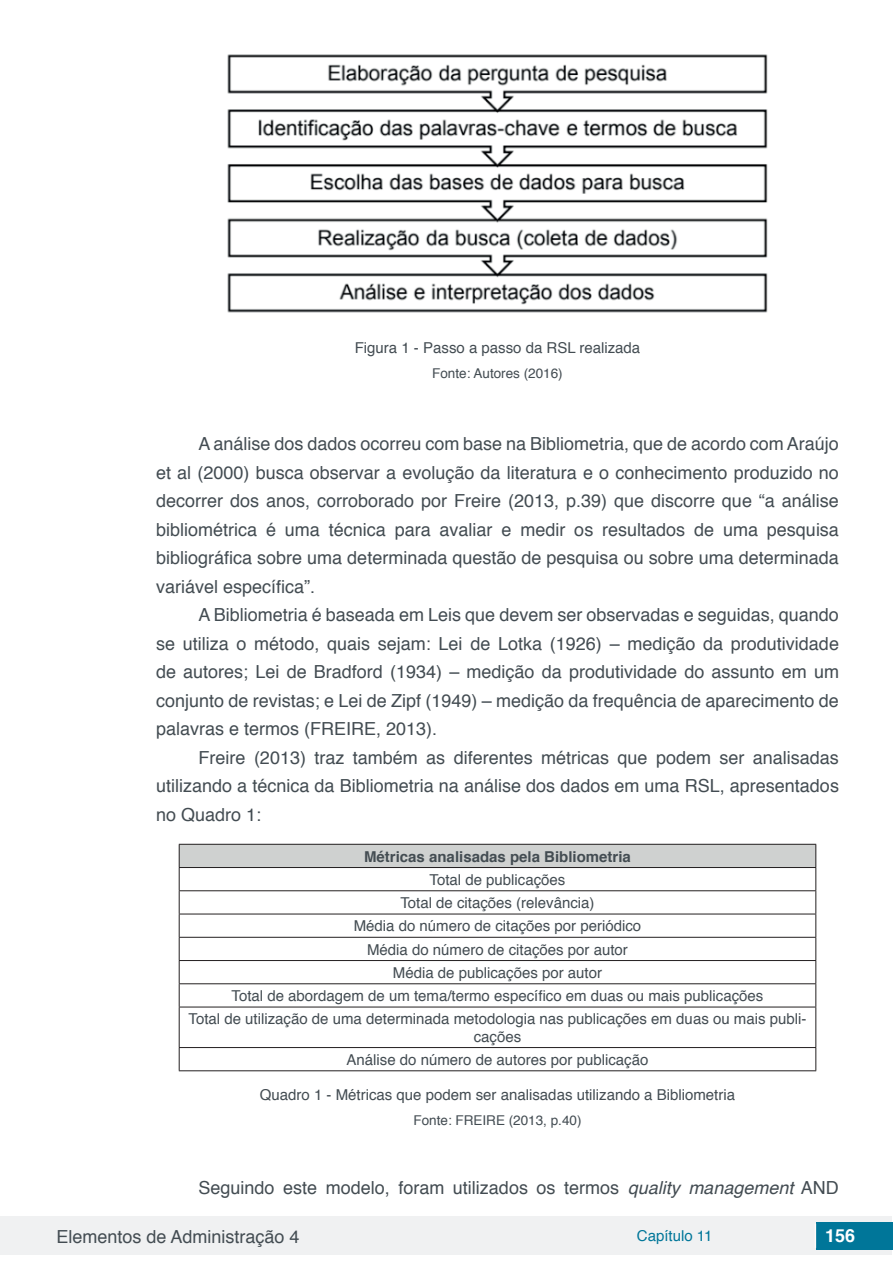
<style>
.page{position:relative;width:893px;height:1263px;background:#fff}
.page>*{position:absolute;margin:0;border:0;box-sizing:border-box;transform-origin:0 0}
.t1{font:18px/28.5px "Helvetica";color:#434c52;text-align:justify}
.t2{font:700 18px "Helvetica";color:#fff}
.t3{font:15px/23.2px "Helvetica";color:#434c52;text-align:center}
.t4{font:700 15px "Helvetica";color:#434c52}
.t5{font:15px "Helvetica";color:#007699}
.t6{font:13.5px "Helvetica";color:#434c52}
.s1{font-style:italic}
</style>
<div class="page">
<div style="left:1px;top:1216px;width:891px;height:38px;background:#f0f1f2"></div>
<div style="left:816px;top:1222px;width:77px;height:27px;background:#007699"></div>
<svg style="left:815px;top:1224px;width:1px;height:24px"></svg>
<img style="left:227px;top:54px;width:541px;height:259px">
<div style="left:179px;top:844px;width:637px;height:23px;background:#cfd1d0"></div>
<hr style="left:179px;top:844px;width:637px;height:1px;background:#231f20">
<hr style="left:179px;top:867px;width:637px;height:1px;background:#231f20">
<hr style="left:179px;top:890px;width:637px;height:1px;background:#231f20">
<hr style="left:179px;top:914px;width:637px;height:1px;background:#231f20">
<hr style="left:179px;top:937px;width:637px;height:1px;background:#231f20">
<hr style="left:179px;top:960px;width:637px;height:1px;background:#231f20">
<hr style="left:179px;top:983px;width:637px;height:1px;background:#231f20">
<svg style="left:179px;top:845px;width:1px;height:162px"></svg>
<svg style="left:815px;top:845px;width:1px;height:162px"></svg>
<hr style="left:179px;top:1007px;width:637px;height:1px;background:#231f20">
<hr style="left:179px;top:1007px;width:1px;height:40px;background:#231f20">
<hr style="left:815px;top:1007px;width:1px;height:40px;background:#231f20">
<hr style="left:179px;top:1047px;width:637px;height:1px;background:#231f20">
<svg style="left:179px;top:1048px;width:1px;height:22px"></svg>
<svg style="left:815px;top:1048px;width:1px;height:22px"></svg>
<hr style="left:179px;top:1070px;width:637px;height:1px;background:#231f20">
<p class="t3" style="left:355px;top:336px;width:287px">Figura 1 - Passo a passo da RSL realizada</p>
<p class="t6" style="left:432px;top:362px;width:132px">Fonte: Autores (2016)</p>
<p class="t1" style="left:156px;top:430px;width:684px;text-indent:43px">A análise dos dados ocorreu com base na Bibliometria, que de acordo com Araújo et al (2000) busca observar a evolução da literatura e o conhecimento produzido no decorrer dos anos, corroborado por Freire (2013, p.39) que discorre que “a análise bibliométrica é uma técnica para avaliar e medir os resultados de uma pesquisa bibliográfica sobre uma determinada questão de pesquisa ou sobre uma determinada variável específica”.</p>
<p class="t1" style="left:156px;top:601px;width:684px;text-indent:43px">A Bibliometria é baseada em Leis que devem ser observadas e seguidas, quando se utiliza o método, quais sejam: Lei de Lotka (1926) – medição da produtividade de autores; Lei de Bradford (1934) – medição da produtividade do assunto em um conjunto de revistas; e Lei de Zipf (1949) – medição da frequência de aparecimento de palavras e termos (FREIRE, 2013).</p>
<p class="t1" style="left:156px;top:744px;width:684px;text-indent:43px">Freire (2013) traz também as diferentes métricas que podem ser analisadas utilizando a técnica da Bibliometria na análise dos dados em uma RSL, apresentados no Quadro 1:</p>
<p class="t4" style="left:364px;top:844px;width:268px">Métricas analisadas pela Bibliometria</p>
<p class="t3" style="left:189px;top:868px;width:619px">Total de publicações<br>Total de citações (relevância)<br>Média do número de citações por periódico<br>Média do número de citações por autor<br>Média de publicações por autor<br>Total de abordagem de um tema/termo específico em duas ou mais publicações<br>Total de utilização de uma determinada metodologia nas publicações em duas ou mais publi-</p>
<p class="t3" style="left:347px;top:1025px;width:303px">cações<br>Análise do número de autores por publicação</p>
<p class="t3" style="left:260px;top:1084px;width:477px">Quadro 1 - Métricas que podem ser analisadas utilizando a Bibliometria</p>
<p class="t6" style="left:413px;top:1110px;width:170px">Fonte: FREIRE (2013, p.40)</p>
<p class="t1" style="left:199px;top:1174px;width:642px">Seguindo este modelo, foram utilizados os termos <span class="s1">quality management</span> AND</p>
<p class="t1" style="left:56px;top:1223px;width:245px">Elementos de Administração 4</p>
<p class="t5" style="left:637px;top:1224px;width:77px">Capítulo 11</p>
<p class="t2" style="left:825px;top:1221px;width:32px">156</p>
</div>
